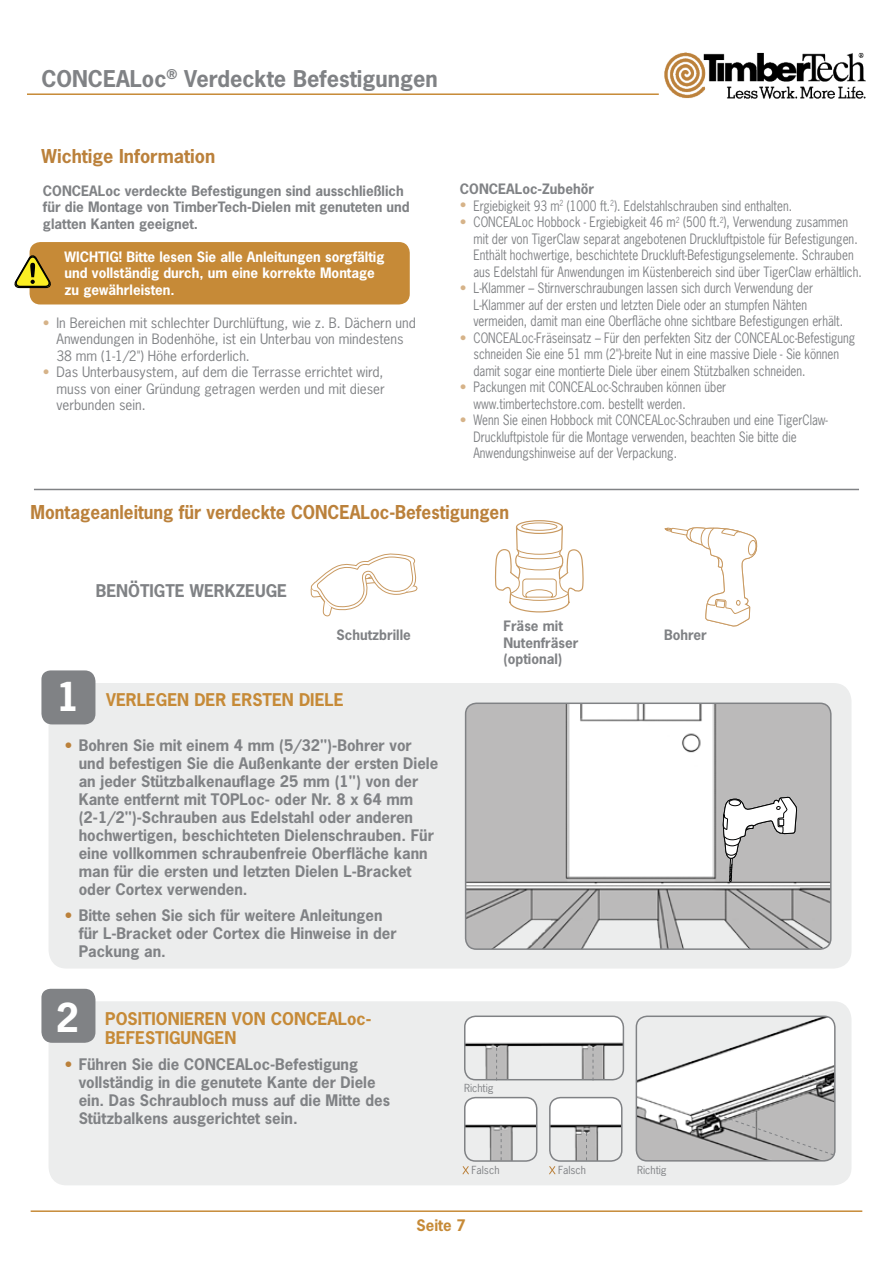
<style>
.page{position:relative;width:893px;height:1263px;background:#fff}
.page>*{position:absolute;margin:0;border:0;box-sizing:border-box;transform-origin:0 0}
.t1{font:700 37.5px "News Gothic Std";color:#fff}
.t2{font:700 21.75px "News Gothic Std";color:#808285}
.t3{font:700 18px "News Gothic Std";color:#bb813b;scale:.95 1}
.t4{font:700 18px "News Gothic Std";color:#bb813b}
.t5{font:700 16.5px/19.8px "News Gothic Std";color:#c68a37}
.t6{font:700 16.5px "News Gothic Std";color:#808285}
.t7{font:700 15px/18px "News Gothic Std";color:#808285}
.t8{font:700 15px "News Gothic Std";color:#c68a37}
.t9{font:13.5px/16.5px "News Gothic Std";color:#808285;scale:.86 1}
.t10{font:13.5px/16.5px "News Gothic Std";color:#808285}
.t11{font:700 13.5px/16.5px "News Gothic Std";color:#808285}
.t12{font:700 13.5px/16.5px "News Gothic Std";color:#fff}
.t13{font:10.5px "News Gothic Std";color:#808285}
.s1{color:#d6b389}
.s2{color:#bb813b}
</style>
<div class="page">
<hr style="left:27px;top:93px;width:632px;height:2px;background:#c68a37">
<hr style="left:31px;top:1210px;width:831px;height:2px;background:#c68a37">
<img style="left:664px;top:53px;width:201px;height:45px">
<div style="left:30px;top:242px;width:380px;height:62px;background:#c68a37;border-radius:11px"></div>
<div style="left:49px;top:1001px;width:802px;height:184px;background:#eceded;border-radius:18px"></div>
<div style="left:49px;top:683px;width:802px;height:285px;background:#eceded;border-radius:18px"></div>
<div style="left:41px;top:989px;width:54px;height:54px;background:#808285"></div>
<div style="left:41px;top:670px;width:54px;height:54px;background:#808285"></div>
<hr style="left:34px;top:489px;width:825px;height:1px;background:#808285">
<svg style="left:310px;top:553px;width:108px;height:64px"></svg>
<svg style="left:494px;top:520px;width:90px;height:93px"></svg>
<div style="left:522px;top:523px;width:35px;height:7px;background:#fff;border-radius:50%"></div>
<div style="left:521px;top:523px;width:36px;height:7px;border:1px solid #c99a62;border-radius:50%"></div>
<img style="left:467px;top:705px;width:362px;height:243px">
<div style="left:465px;top:702px;width:367px;height:248px;border:2px solid #808285;border-radius:11px"></div>
<svg style="left:722px;top:793px;width:75px;height:89px;background:#bfbebe"></svg>
<img style="left:636px;top:1018px;width:198px;height:143px">
<div style="left:636px;top:1015px;width:200px;height:146px;border:2px solid #808285;border-radius:11px"></div>
<svg style="left:701px;top:1108px;width:133px;height:48px;background:#adacac"></svg>
<svg style="left:801px;top:1075px;width:35px;height:13px"></svg>
<img style="left:465px;top:1018px;width:158px;height:62px">
<div style="left:464px;top:1015px;width:160px;height:65px;border:2px solid #808285;border-radius:11px"></div>
<img style="left:551px;top:1097px;width:71px;height:63px">
<div style="left:549px;top:1097px;width:73px;height:65px;border:2px solid #808285;border-radius:11px"></div>
<img style="left:466px;top:1097px;width:71px;height:63px">
<div style="left:464px;top:1097px;width:73px;height:65px;border:2px solid #808285;border-radius:11px"></div>
<svg style="left:501px;top:1127px;width:1px;height:33px"></svg>
<svg style="left:586px;top:1133px;width:1px;height:27px"></svg>
<svg style="left:496px;top:1048px;width:1px;height:32px"></svg>
<svg style="left:593px;top:1048px;width:1px;height:32px"></svg>
<svg style="left:462px;top:1166px;width:7px;height:9px"></svg>
<svg style="left:549px;top:1166px;width:7px;height:9px"></svg>
<svg style="left:664px;top:527px;width:93px;height:100px"></svg>
<svg style="left:14px;top:255px;width:37px;height:34px"></svg>
<h2 class="t2" style="left:41px;top:64px;width:398px">CONCEALoc<sup>®</sup> Verdeckte Befestigungen</h2>
<h3 class="t4" style="left:41px;top:144px;width:175px">Wichtige Information</h3>
<p class="t11" style="left:43px;top:182px;width:368px">CONCEALoc verdeckte Befestigungen sind ausschließlich für die Montage von TimberTech-Dielen mit genuteten und glatten Kanten geeignet.</p>
<p class="t12" style="left:65px;top:248px;width:321px">WICHTIG! Bitte lesen Sie alle Anleitungen sorgfältig und vollständig durch, um eine korrekte Montage zu gewährleisten.</p>
<p class="t10" style="left:56px;top:314px;width:361px;text-indent:-14px"><span class="s1">•</span> In Bereichen mit schlechter Durchlüftung, wie z. B. Dächern und<br>Anwendungen in Bodenhöhe, ist ein Unterbau von mindestens<br>38 mm (1-1/2") Höhe erforderlich.</p>
<p class="t10" style="left:56px;top:364px;width:330px;text-align:justify;text-indent:-14px"><span class="s1">•</span> Das Unterbausystem, auf dem die Terrasse errichtet wird, muss von einer Gründung getragen werden und mit dieser verbunden sein.</p>
<p class="t11" style="left:460px;top:180px;width:136px">CONCEALoc-Zubehör</p>
<p class="t9" style="left:460px;top:197px;width:388px"><span class="s1">•</span> Ergiebigkeit 93 m<sup>2</sup> (1000 ft.<sup>2</sup>). Edelstahlschrauben sind enthalten.</p>
<p class="t9" style="left:473px;top:214px;width:453px;text-indent:-14px"><span class="s1">•</span> CONCEALoc Hobbock - Ergiebigkeit 46 m<sup>2</sup> (500 ft.<sup>2</sup>), Verwendung zusammen mit der von TigerClaw separat angebotenen Druckluftpistole für Befestigungen.<br>Enthält hochwertige, beschichtete Druckluft-Befestigungselemente. Schrauben aus Edelstahl für Anwendungen im Küstenbereich sind über TigerClaw erhältlich.</p>
<p class="t9" style="left:473px;top:280px;width:431px;text-indent:-13px"><span class="s1">•</span> L-Klammer – Stirnverschraubungen lassen sich durch Verwendung der<br>L-Klammer auf der ersten und letzten Diele oder an stumpfen Nähten vermeiden, damit man eine Oberfläche ohne sichtbare Befestigungen erhält.</p>
<p class="t9" style="left:473px;top:329px;width:445px;text-indent:-13px"><span class="s1">•</span> CONCEALoc-Fräseinsatz – Für den perfekten Sitz der CONCEALoc-Befestigung schneiden Sie eine 51 mm (2")-breite Nut in eine massive Diele - Sie können damit sogar eine montierte Diele über einem Stützbalken schneiden.</p>
<p class="t9" style="left:473px;top:379px;width:296px;text-indent:-14px"><span class="s1">•</span> Packungen mit CONCEALoc-Schrauben können über www.timbertechstore.com. bestellt werden.</p>
<p class="t9" style="left:473px;top:412px;width:414px;text-indent:-13px"><span class="s1">•</span> Wenn Sie einen Hobbock mit CONCEALoc-Schrauben und eine TigerClaw-<br>Druckluftpistole für die Montage verwenden, beachten Sie bitte die<br>Anwendungshinweise auf der Verpackung.</p>
<h3 class="t3" style="left:31px;top:501px;width:505px">Montageanleitung für verdeckte CONCEALoc-Befestigungen</h3>
<p class="t6" style="left:96px;top:579px;width:193px">BENÖTIGTE WERKZEUGE</p>
<p class="t11" style="left:503px;top:618px;width:76px">Fräse mit<br>Nutenfräser (optional)</p>
<p class="t11" style="left:336px;top:626px;width:76px">Schutzbrille</p>
<p class="t11" style="left:664px;top:626px;width:44px">Bohrer</p>
<h1 class="t1" style="left:57px;top:672px;width:25px">1</h1>
<p class="t7" style="left:79px;top:736px;width:361px;text-indent:-14px"><span class="s2">•</span> Bohren Sie mit einem 4 mm (5/32")-Bohrer vor und befestigen Sie die Außenkante der ersten Diele an jeder Stützbalkenauflage 25 mm (1") von der Kante entfernt mit TOPLoc- oder Nr. 8 x 64 mm (2-1/2")-Schrauben aus Edelstahl oder anderen hochwertigen, beschichteten Dielenschrauben. Für eine vollkommen schraubenfreie Oberfläche kann man für die ersten und letzten Dielen L-Bracket oder Cortex verwenden.</p>
<p class="t7" style="left:79px;top:906px;width:319px;text-indent:-14px"><span class="s2">•</span> Bitte sehen Sie sich für weitere Anleitungen für L-Bracket oder Cortex die Hinweise in der<br>Packung an.</p>
<p class="t5" style="left:106px;top:690px;width:239px">VERLEGEN DER ERSTEN DIELE</p>
<h1 class="t1" style="left:56px;top:993px;width:25px">2</h1>
<p class="t7" style="left:79px;top:1055px;width:313px;text-indent:-14px"><span class="s2">•</span> Führen Sie die CONCEALoc-Befestigung vollständig in die genutete Kante der Diele ein. Das Schraubloch muss auf die Mitte des Stützbalkens ausgerichtet sein.</p>
<p class="t5" style="left:105px;top:1008px;width:268px">POSITIONIEREN VON CONCEALoc-<br>BEFESTIGUNGEN</p>
<p class="t13" style="left:464px;top:1081px;width:31px">Richtig</p>
<p class="t13" style="left:471px;top:1163px;width:29px">Falsch</p>
<p class="t13" style="left:558px;top:1163px;width:29px">Falsch</p>
<p class="t8" style="left:417px;top:1215px;width:51px">Seite 7</p>
<p class="t13" style="left:637px;top:1163px;width:31px">Richtig</p>
</div>
